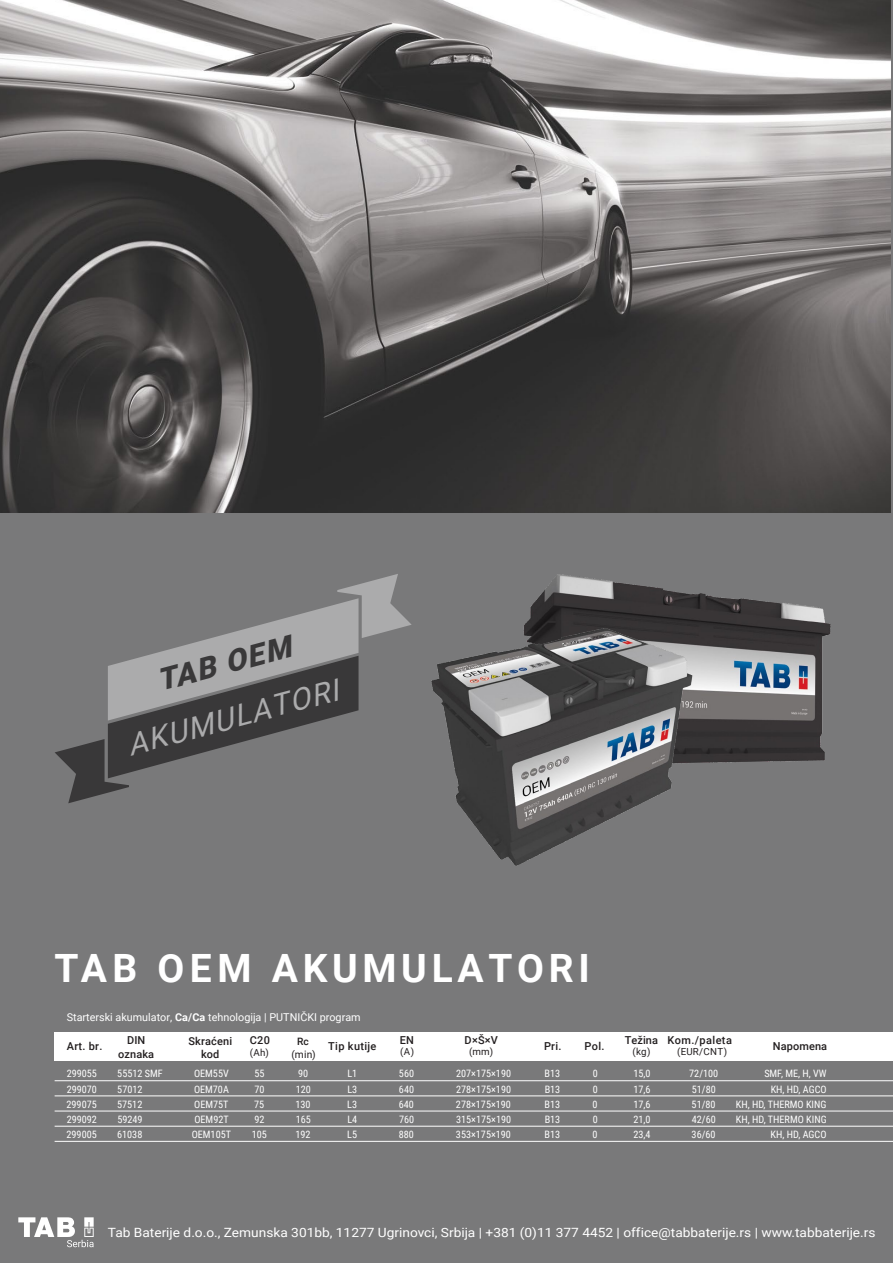
<style>
.page{position:relative;width:893px;height:1263px;background:#79797a}
.page>*{position:absolute;margin:0;border:0;box-sizing:border-box;transform-origin:0 0}
.t1{font:700 39px "Roboto";letter-spacing:.12em;color:#fff}
.t2{font:italic 30px "Roboto";color:#ababac}
.t3{font:italic 900 30px "Roboto";color:#393839}
.t4{font:12.75px "Roboto";color:#fff;scale:1.08 1}
.t5{font:500 10.95px/13.2px "Roboto";letter-spacing:.015em;color:#231f20;text-align:center}
.t6{font:500 10.95px "Roboto";letter-spacing:.035em;color:#231f20}
.t7{font:10.8px "Roboto";color:#fff}
.t8{font:10.2px "Roboto Condensed";color:#fff}
.t9{font:10.2px "Roboto";color:#231f20}
.t10{font:500 10.2px "Roboto";color:#231f20}
.t11{font:9.75px "Roboto";letter-spacing:.025em;color:#231f20}
.s1{font-weight:700}
</style>
<div class="page">
<hr style="left:55px;top:1080px;width:838px;height:1px;background:#fff">
<hr style="left:55px;top:1095px;width:838px;height:1px;background:#fff">
<hr style="left:55px;top:1111px;width:838px;height:1px;background:#fff">
<hr style="left:55px;top:1126px;width:838px;height:1px;background:#fff">
<hr style="left:55px;top:1141px;width:838px;height:1px;background:#fff">
<div style="left:55px;top:1032px;width:838px;height:29px;background:#fff"></div>
<img style="left:530px;top:574px;width:301px;height:188px">
<img style="left:431px;top:612px;width:323px;height:254px">
<svg style="left:55px;top:574px;width:357px;height:229px"></svg>
<img style="left:0;top:0;width:890px;height:513px">
<svg style="left:18px;top:1217px;width:76px;height:30px"></svg>
<h2 class="t3" style="left:152px;top:661px;width:139px;rotate:-15deg">TAB OEM</h2>
<h2 class="t2" style="left:122px;top:725px;width:219px;rotate:-15deg">AKUMULATORI</h2>
<h1 class="t1" style="left:55px;top:940px;width:537px">TAB OEM AKUMULATORI</h1>
<p class="t7" style="left:67px;top:1009px;width:295px">Starterski akumulator, <span class="s1">Ca/Ca</span> tehnologija | PUTNIČKI program</p>
<p class="t5" style="left:400px;top:1033px;width:16px">EN</p>
<p class="t5" style="left:464px;top:1033px;width:35px">D×Š×V</p>
<p class="t5" style="left:544px;top:1039px;width:19px">Pri.</p>
<p class="t5" style="left:584px;top:1039px;width:22px">Pol.</p>
<p class="t6" style="left:625px;top:1033px;width:109px">Težina Kom./paleta</p>
<p class="t5" style="left:67px;top:1039px;width:37px">Art. br.</p>
<p class="t5" style="left:118px;top:1033px;width:38px">DIN oznaka</p>
<p class="t5" style="left:188px;top:1034px;width:45px">Skraćeni kod</p>
<p class="t5" style="left:250px;top:1033px;width:22px">C20</p>
<p class="t10" style="left:297px;top:1034px;width:13px">Rc</p>
<p class="t9" style="left:291px;top:1047px;width:26px">(min)</p>
<p class="t5" style="left:328px;top:1039px;width:50px">Tip kutije</p>
<p class="t11" style="left:250px;top:1046px;width:21px">(Ah)</p>
<p class="t11" style="left:400px;top:1045px;width:15px">(A)</p>
<p class="t11" style="left:469px;top:1045px;width:26px">(mm)</p>
<p class="t11" style="left:632px;top:1045px;width:20px">(kg)</p>
<p class="t11" style="left:677px;top:1045px;width:51px">(EUR/CNT)</p>
<p class="t5" style="left:773px;top:1039px;width:56px">Napomena</p>
<p class="t8" style="left:67px;top:1067px;width:32px">299055</p>
<p class="t8" style="left:117px;top:1067px;width:47px">55512 SMF</p>
<p class="t8" style="left:194px;top:1067px;width:36px">OEM55V</p>
<p class="t8" style="left:254px;top:1067px;width:12px">55</p>
<p class="t8" style="left:298px;top:1067px;width:12px">90</p>
<p class="t8" style="left:347px;top:1067px;width:11px">L1</p>
<p class="t8" style="left:399px;top:1067px;width:17px">560</p>
<p class="t8" style="left:456px;top:1067px;width:56px">207×175×190</p>
<p class="t8" style="left:545px;top:1067px;width:17px">B13</p>
<p class="t8" style="left:593px;top:1067px;width:7px">0</p>
<p class="t8" style="left:633px;top:1067px;width:19px">15,0</p>
<p class="t8" style="left:689px;top:1067px;width:30px">72/100</p>
<p class="t8" style="left:764px;top:1067px;width:64px">SMF, ME, H, VW</p>
<p class="t8" style="left:67px;top:1082px;width:32px">299070</p>
<p class="t8" style="left:117px;top:1082px;width:27px">57012</p>
<p class="t8" style="left:194px;top:1082px;width:36px">OEM70A</p>
<p class="t8" style="left:254px;top:1082px;width:12px">70</p>
<p class="t8" style="left:296px;top:1082px;width:17px">120</p>
<p class="t8" style="left:347px;top:1082px;width:11px">L3</p>
<p class="t8" style="left:399px;top:1082px;width:17px">640</p>
<p class="t8" style="left:456px;top:1082px;width:56px">278×175×190</p>
<p class="t8" style="left:545px;top:1082px;width:17px">B13</p>
<p class="t8" style="left:593px;top:1082px;width:7px">0</p>
<p class="t8" style="left:633px;top:1082px;width:19px">17,6</p>
<p class="t8" style="left:692px;top:1082px;width:25px">51/80</p>
<p class="t8" style="left:771px;top:1082px;width:57px">KH, HD, AGCO</p>
<p class="t8" style="left:67px;top:1097px;width:32px">299075</p>
<p class="t8" style="left:117px;top:1097px;width:27px">57512</p>
<p class="t8" style="left:194px;top:1097px;width:36px">OEM75T</p>
<p class="t8" style="left:254px;top:1097px;width:12px">75</p>
<p class="t8" style="left:295px;top:1097px;width:17px">130</p>
<p class="t8" style="left:347px;top:1097px;width:11px">L3</p>
<p class="t8" style="left:399px;top:1097px;width:17px">640</p>
<p class="t8" style="left:456px;top:1097px;width:56px">278×175×190</p>
<p class="t8" style="left:544px;top:1097px;width:17px">B13</p>
<p class="t8" style="left:593px;top:1097px;width:7px">0</p>
<p class="t8" style="left:633px;top:1097px;width:19px">17,6</p>
<p class="t8" style="left:692px;top:1097px;width:25px">51/80</p>
<p class="t8" style="left:736px;top:1097px;width:92px">KH, HD, THERMO KING</p>
<p class="t8" style="left:67px;top:1112px;width:32px">299092</p>
<p class="t8" style="left:117px;top:1112px;width:27px">59249</p>
<p class="t8" style="left:194px;top:1112px;width:36px">OEM92T</p>
<p class="t8" style="left:254px;top:1112px;width:12px">92</p>
<p class="t8" style="left:296px;top:1112px;width:17px">165</p>
<p class="t8" style="left:347px;top:1112px;width:11px">L4</p>
<p class="t8" style="left:399px;top:1112px;width:17px">760</p>
<p class="t8" style="left:456px;top:1112px;width:56px">315×175×190</p>
<p class="t8" style="left:545px;top:1112px;width:17px">B13</p>
<p class="t8" style="left:593px;top:1112px;width:7px">0</p>
<p class="t8" style="left:633px;top:1112px;width:19px">21,0</p>
<p class="t8" style="left:692px;top:1112px;width:25px">42/60</p>
<p class="t8" style="left:736px;top:1112px;width:92px">KH, HD, THERMO KING</p>
<p class="t8" style="left:67px;top:1127px;width:32px">299005</p>
<p class="t8" style="left:117px;top:1127px;width:27px">61038</p>
<p class="t8" style="left:192px;top:1127px;width:41px">OEM105T</p>
<p class="t8" style="left:252px;top:1127px;width:17px">105</p>
<p class="t8" style="left:296px;top:1127px;width:17px">192</p>
<p class="t8" style="left:347px;top:1127px;width:11px">L5</p>
<p class="t8" style="left:399px;top:1127px;width:17px">880</p>
<p class="t8" style="left:456px;top:1127px;width:56px">353×175×190</p>
<p class="t8" style="left:544px;top:1127px;width:17px">B13</p>
<p class="t8" style="left:593px;top:1127px;width:7px">0</p>
<p class="t8" style="left:633px;top:1127px;width:19px">23,4</p>
<p class="t8" style="left:692px;top:1127px;width:25px">36/60</p>
<p class="t8" style="left:771px;top:1127px;width:57px">KH, HD, AGCO</p>
<p class="t4" style="left:108px;top:1223px;width:712px">Tab Baterije d.o.o., Zemunska 301bb, 11277 Ugrinovci, Srbija | +381 (0)11 377 4452 | office@tabbaterije.rs | www.tabbaterije.rs</p>
</div>
